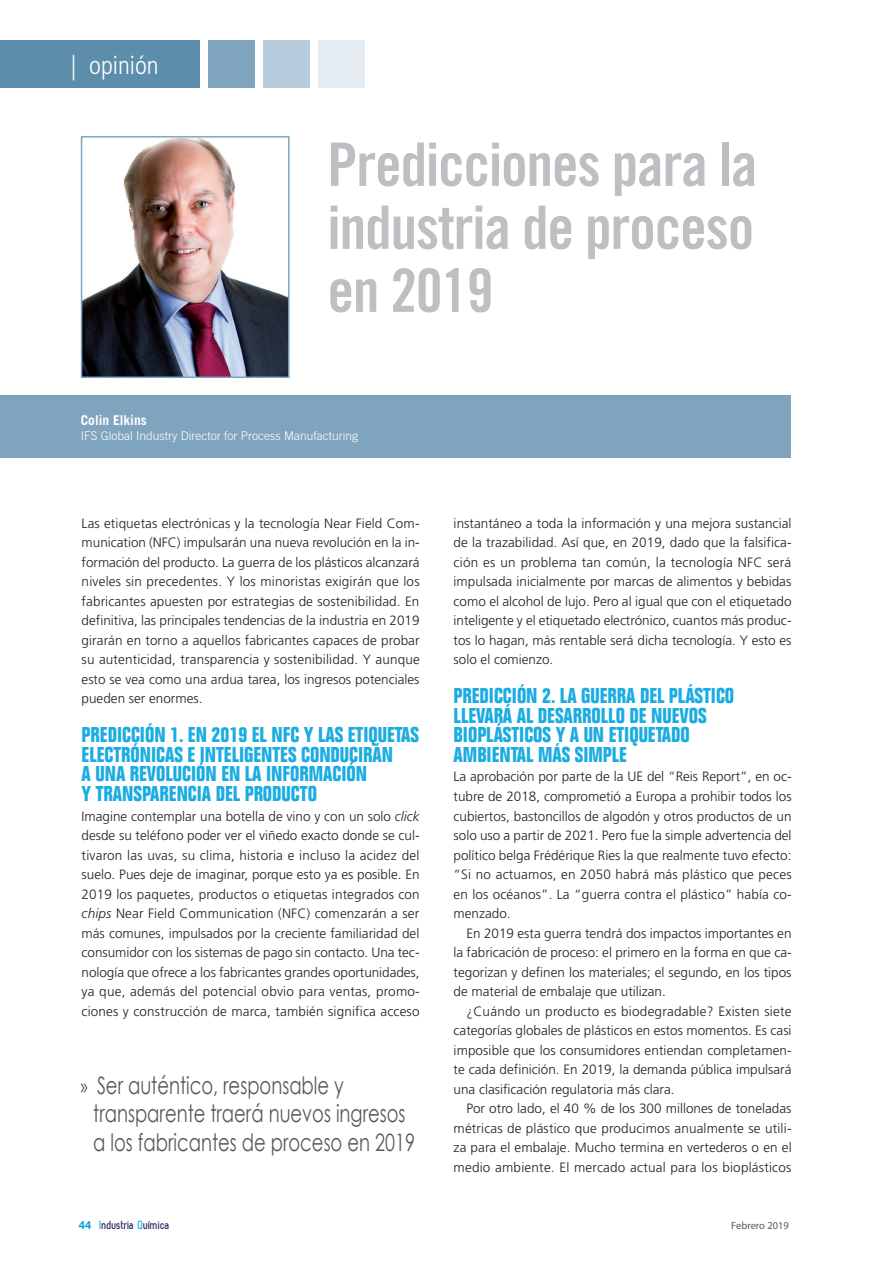
<style>
.page{position:relative;width:893px;height:1263px;background:#fff}
.page>*{position:absolute;margin:0;border:0;box-sizing:border-box;transform-origin:0 0}
.IQ_título{font:60px/63px "Trade Gothic Bold Cond Twenty";letter-spacing:-.02em;color:#bebfc2;text-align:justify}
.t1{font:300 condensed 25.5px "Frutiger";color:#fff}
.t2{font:24px/28.5px "Century Gothic";color:#57585a;scale:.75 1}
._02_IQ_APARTADO{font:700 condensed 21px/19.5px "Folio";color:#1bace1}
._01-TEXTO_sin_sangri{font:300 13.5px/19.5px "Frutiger";color:#231f20;text-align:justify}
._01-TEXTO{font:300 13.5px/19.5px "Frutiger";color:#231f20;text-align:justify}
.IQ_autor_nombre{font:700 13.5px "Trade Gothic";color:#fff}
.IQ_autor_cargo{font:300 12px "Trade Gothic";color:#fff}
.t3{font:700 12px "Zag";color:#27235f}
.t4{font:10.5px "Myriad Pro";color:#57585a}
.s1{font-style:italic}
.s2{font-family:"Myriad Pro"}
.s3{font-family:"Helvetica Neue LT Std";font-size:11.25px;color:#069ddc}
.s4{color:#1bace1}
</style>
<div class="page">
<div style="left:0;top:40px;width:200px;height:48px;background:#5c8daa"></div>
<div style="left:208px;top:40px;width:47px;height:48px;background:#7fa4be"></div>
<div style="left:263px;top:40px;width:47px;height:48px;background:#b7ccdc"></div>
<div style="left:318px;top:40px;width:46px;height:48px;background:#e4ecf2"></div>
<div style="left:0;top:395px;width:791px;height:63px;background:#7fa4be"></div>
<img style="left:84px;top:139px;width:203px;height:236px">
<div style="left:81px;top:136px;width:209px;height:242px;border:2px solid #7fa4be"></div>
<h2 class="t1" style="left:71px;top:51px;width:89px">| opinión</h2>
<p class="IQ_título" style="left:327px;top:132px;width:432px">Predicciones para la industria de proceso en 2019</p>
<p class="IQ_autor_nombre" style="left:81px;top:411px;width:68px">Colin Elkins</p>
<p class="IQ_autor_cargo" style="left:81px;top:428px;width:279px">IFS Global Industry Director for Process Manufacturing</p>
<p class="_01-TEXTO_sin_sangri" style="left:82px;top:514px;width:340px">Las etiquetas electrónicas y la tecnología Near Field Com&shy;munication (NFC) impulsarán una nueva revolución en la in&shy;formación del producto. La guerra de los plásticos alcanzará niveles sin precedentes. Y los minoristas exigirán que los fabricantes apuesten por estrategias de sostenibilidad. En definitiva, las principales tendencias de la industria en 2019 girarán en torno a aquellos fabricantes capaces de probar su autenticidad, transparencia y sostenibilidad. Y aunque esto se vea como una ardua tarea, los ingresos potenciales pueden ser enormes.</p>
<p class="_02_IQ_APARTADO" style="left:82px;top:726px;width:339px">PREDICCIÓN 1. EN 2019 EL NFC Y LAS ETIQUETAS ELECTRÓNICAS E INTELIGENTES CONDUCIRÁN<br>A UNA REVOLUCIÓN EN LA INFORMACIÓN<br>Y TRANSPARENCIA DEL PRODUCTO</p>
<p class="_01-TEXTO_sin_sangri" style="left:82px;top:806px;width:339px">Imagine contemplar una botella de vino y con un solo <span class="s1">click </span>desde su teléfono poder ver el viñedo exacto donde se cul&shy;tivaron las uvas, su clima, historia e incluso la acidez del suelo. Pues deje de imaginar, porque esto ya es posible. En 2019 los paquetes, productos o etiquetas integrados con <span class="s1">chips</span> Near Field Communication (NFC) comenzarán a ser más comunes, impulsados por la creciente familiaridad del consumidor con los sistemas de pago sin contacto. Una tec&shy;nología que ofrece a los fabricantes grandes oportunidades, ya que, además del potencial obvio para ventas, promo&shy;ciones y construcción de marca, también significa acceso</p>
<p class="t2" style="left:93px;top:1070px;width:430px;text-indent:-13px"><span class="s2">»</span> Ser auténtico, responsable y transparente traerá nuevos ingresos a los fabricantes de proceso en 2019</p>
<p class="_01-TEXTO_sin_sangri" style="left:454px;top:514px;width:339px">instantáneo a toda la información y una mejora sustancial de la trazabilidad. Así que, en 2019, dado que la falsifica&shy;ción es un problema tan común, la tecnología NFC será impulsada inicialmente por marcas de alimentos y bebidas como el alcohol de lujo. Pero al igual que con el etiquetado inteligente y el etiquetado electrónico, cuantos más produc&shy;tos lo hagan, más rentable será dicha tecnología. Y esto es solo el comienzo.</p>
<p class="_02_IQ_APARTADO" style="left:454px;top:687px;width:282px">PREDICCIÓN 2. LA GUERRA DEL PLÁSTICO<br>LLEVARÁ AL DESARROLLO DE NUEVOS<br>BIOPLÁSTICOS Y A UN ETIQUETADO<br>AMBIENTAL MÁS SIMPLE</p>
<p class="_01-TEXTO_sin_sangri" style="left:454px;top:767px;width:339px">La aprobación por parte de la UE del “Reis Report”, en oc&shy;tubre de 2018, comprometió a Europa a prohibir todos los cubiertos, bastoncillos de algodón y otros productos de un solo uso a partir de 2021. Pero fue la simple advertencia del político belga Frédérique Ries la que realmente tuvo efecto: “Si no actuamos, en 2050 habrá más plástico que peces en los océanos”. La “guerra contra el plástico” había co&shy;menzado.</p>
<p class="_01-TEXTO" style="left:454px;top:923px;width:339px;text-indent:13px">En 2019 esta guerra tendrá dos impactos importantes en la fabricación de proceso: el primero en la forma en que ca&shy;tegorizan y definen los materiales; el segundo, en los tipos de material de embalaje que utilizan.</p>
<p class="_01-TEXTO" style="left:454px;top:1001px;width:340px;text-indent:13px">¿Cuándo un producto es biodegradable? Existen siete categorías globales de plásticos en estos momentos. Es casi imposible que los consumidores entiendan completamen&shy;te cada definición. En 2019, la demanda pública impulsará una clasificación regulatoria más clara.</p>
<p class="_01-TEXTO" style="left:454px;top:1099px;width:340px;text-indent:13px">Por otro lado, el 40 % de los 300 millones de toneladas métricas de plástico que producimos anualmente se utili&shy;za para el embalaje. Mucho termina en vertederos o en el medio ambiente. El mercado actual para los bioplásticos</p>
<p class="t3" style="left:79px;top:1218px;width:93px"><span class="s3">44</span> <span class="s4">I</span>ndustria <span class="s4">Q</span>uímica</p>
<p class="t4" style="left:731px;top:1219px;width:59px">Febrero 2019</p>
</div>
